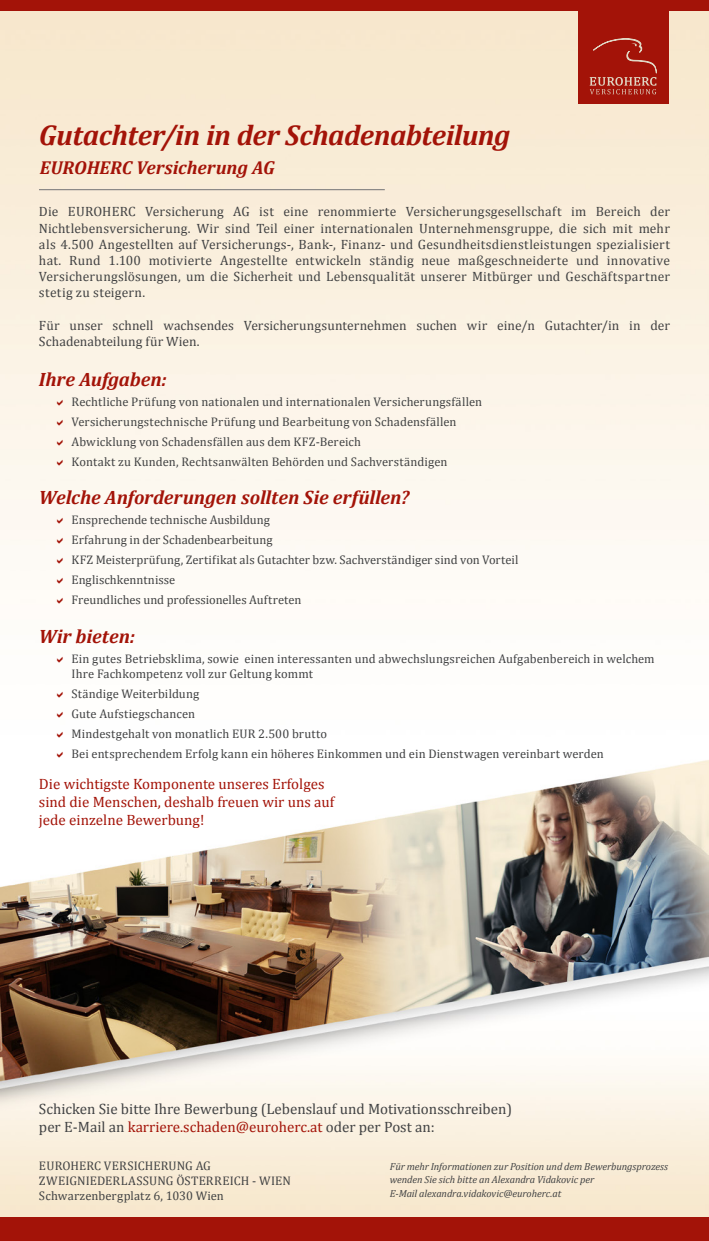
<style>
.page{position:relative;width:709px;height:1241px;background:#fff}
.page>*{position:absolute;margin:0;border:0;box-sizing:border-box;transform-origin:0 0}
.t1{font:italic 700 28.75px "Cambria";letter-spacing:-.02em;color:#a31308}
.t2{font:italic 700 19.38px "Cambria";letter-spacing:-.005em;color:#a31308}
.t3{font:italic 700 18.75px "Cambria";letter-spacing:-.005em;color:#a31308}
.t4{font:15px/18px "Cambria";color:#414243}
.t5{font:15px/18px "Cambria";color:#a31308}
.t6{font:13.5px/16.2px "Cambria";letter-spacing:.01em;color:#414243;text-align:justify}
.t7{font:12.5px/20px "Cambria";letter-spacing:.01em;color:#414243}
.t8{font:italic 10.25px/13.8px "Cambria";letter-spacing:-.01em;color:#414243}
.s1{color:#a31308}
</style>
<div class="page">
<img style="left:0;top:11px;width:709px;height:1206px">
<hr style="left:39px;top:189px;width:346px;height:1px;background:#727375">
<div style="left:0;top:0;width:709px;height:11px;background:#a31308"></div>
<div style="left:0;top:1217px;width:709px;height:23px;background:#a31308"></div>
<div style="left:578px;top:0;width:91px;height:104px;background:#a31308"></div>
<svg style="left:589px;top:38px;width:70px;height:93px"></svg>
<svg style="left:57px;top:399px;width:6px;height:6px"></svg>
<svg style="left:57px;top:419px;width:6px;height:6px"></svg>
<svg style="left:57px;top:439px;width:6px;height:6px"></svg>
<svg style="left:57px;top:459px;width:6px;height:6px"></svg>
<svg style="left:57px;top:517px;width:6px;height:6px"></svg>
<svg style="left:57px;top:537px;width:6px;height:6px"></svg>
<svg style="left:57px;top:557px;width:6px;height:6px"></svg>
<svg style="left:57px;top:577px;width:6px;height:6px"></svg>
<svg style="left:57px;top:598px;width:6px;height:5px"></svg>
<svg style="left:57px;top:656px;width:6px;height:6px"></svg>
<svg style="left:57px;top:691px;width:6px;height:6px"></svg>
<svg style="left:57px;top:711px;width:6px;height:6px"></svg>
<svg style="left:57px;top:731px;width:6px;height:6px"></svg>
<svg style="left:57px;top:751px;width:6px;height:6px"></svg>
<h1 class="t1" style="left:39px;top:115px;width:473px">Gutachter/in in der Schadenabteilung</h1>
<h3 class="t3" style="left:40px;top:154px;width:236px">EUROHERC Versicherung AG</h3>
<p class="t6" style="left:39px;top:204px;width:632px">Die EUROHERC Versicherung AG ist eine renommierte Versicherungsgesellschaft im Bereich der Nichtlebensversicherung. Wir sind Teil einer internationalen Unternehmensgruppe, die sich mit mehr als 4.500 Angestellten auf Versicherungs-, Bank-, Finanz- und Gesundheitsdienstleistungen spezialisiert hat. Rund 1.100 motivierte Angestellte entwickeln ständig neue maßgeschneiderte und innovative Versicherungslösungen, um die Sicherheit und Lebensqualität unserer Mitbürger und Geschäftspartner stetig zu steigern.</p>
<p class="t6" style="left:39px;top:317px;width:632px">Für unser schnell wachsendes Versicherungsunternehmen suchen wir eine/n Gutachter/in in der<br>Schadenabteilung für Wien.</p>
<h2 class="t2" style="left:39px;top:365px;width:129px">Ihre Aufgaben:</h2>
<p class="t7" style="left:71px;top:391px;width:412px">Rechtliche Prüfung von nationalen und internationalen Versicherungsfällen Versicherungstechnische Prüfung und Bearbeitung von Schadensfällen Abwicklung von Schadensfällen aus dem KFZ-Bereich<br>Kontakt zu Kunden, Rechtsanwälten Behörden und Sachverständigen</p>
<h2 class="t2" style="left:39px;top:483px;width:372px">Welche Anforderungen sollten Sie erfüllen?</h2>
<p class="t7" style="left:71px;top:509px;width:448px">Ensprechende technische Ausbildung<br>Erfahrung in der Schadenbearbeitung<br>KFZ Meisterprüfung, Zertifikat als Gutachter bzw. Sachverständiger sind von Vorteil Englischkenntnisse<br>Freundliches und professionelles Auftreten</p>
<h2 class="t2" style="left:39px;top:622px;width:98px">Wir bieten:</h2>
<p class="t7" style="left:71px;top:650px;width:584px;line-height:15px">Ein gutes Betriebsklima, sowie einen interessanten und abwechslungsreichen Aufgabenbereich in welchem<br>Ihre Fachkompetenz voll zur Geltung kommt</p>
<p class="t7" style="left:71px;top:683px;width:534px">Ständige Weiterbildung<br>Gute Aufstiegschancen<br>Mindestgehalt von monatlich EUR 2.500 brutto<br>Bei entsprechendem Erfolg kann ein höheres Einkommen und ein Dienstwagen vereinbart werden</p>
<p class="t5" style="left:39px;top:775px;width:297px">Die wichtigste Komponente unseres Erfolges sind die Menschen, deshalb freuen wir uns auf jede einzelne Bewerbung!</p>
<p class="t4" style="left:39px;top:1099px;width:475px">Schicken Sie bitte Ihre Bewerbung (Lebenslauf und Motivationsschreiben) per E-Mail an <span class="s1">karriere.schaden@euroherc.at</span> oder per Post an:</p>
<p class="t7" style="left:39px;top:1157px;width:253px;line-height:15px">EUROHERC VERSICHERUNG AG<br>ZWEIGNIEDERLASSUNG ÖSTERREICH - WIEN<br>Schwarzenbergplatz 6, 1030 Wien</p>
<p class="t8" style="left:390px;top:1158px;width:280px">Für mehr Informationen zur Position und dem Bewerbungsprozess wenden Sie sich bitte an Alexandra Vidakovic per<br>E-Mail alexandra.vidakovic@euroherc.at</p>
</div>
